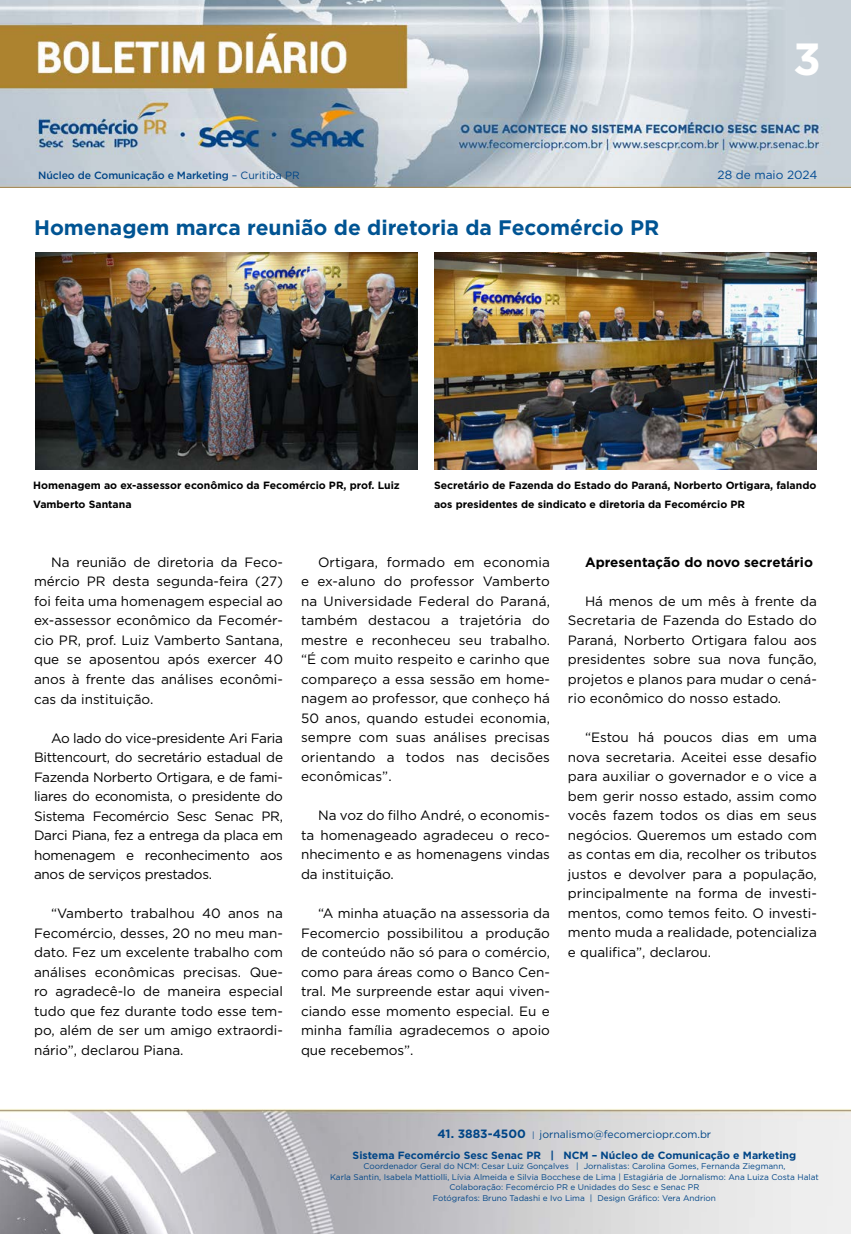
<style>
.page{position:relative;width:851px;height:1234px;background:#fff}
.page>*{position:absolute;margin:0;border:0;box-sizing:border-box;transform-origin:0 0}
.t1{font:700 45px "Gotham";color:#fff}
.t2{font:700 21px "Gotham";color:#005493}
.t3{font:13.5px/19.5px "Gotham";color:#000;text-align:justify}
.t4{font:700 13.5px "Gotham";color:#000}
.t5{font:11.85px "Gotham";color:#004a93}
.t6{font:700 10.5px/19.5px "Gotham";color:#000}
.t7{font:700 10.5px/21px "Gotham";color:#004587;text-align:center}
.t8{font:500 10.5px "Gotham";letter-spacing:-.01em;color:#004587}
.t9{font:8.25px/10.5px "Gotham";color:#004587;text-align:center}
.s1{font-weight:400}
.s2{font-size:12px}
.s3{font-weight:400;font-size:8.25px}
</style>
<div class="page">
<img style="left:0;top:0;width:850px;height:188px">
<img style="left:0;top:1109px;width:850px;height:124px">
<img style="left:36px;top:252px;width:381px;height:217px">
<img style="left:435px;top:252px;width:381px;height:217px">
<h1 class="t1" style="left:793px;top:29px;width:29px">3</h1>
<p class="t8" style="left:38px;top:168px;width:263px">Núcleo de Comunicação e Marketing <span class="s1">– Curitiba PR</span></p>
<p class="t5" style="left:717px;top:167px;width:101px">28 de maio 2024</p>
<h2 class="t2" style="left:34px;top:214px;width:626px">Homenagem marca reunião de diretoria da Fecomércio PR</h2>
<p class="t6" style="left:33px;top:475px;width:368px">Homenagem ao ex-assessor econômico da Fecomércio PR, prof. Luiz<br>Vamberto Santana</p>
<p class="t6" style="left:434px;top:475px;width:384px">Secretário de Fazenda do Estado do Paraná, Norberto Ortigara, falando aos presidentes de sindicato e diretoria da Fecomércio PR</p>
<p class="t3" style="left:34px;top:552px;width:250px;text-indent:17px">Na reunião de diretoria da Feco&shy;mércio PR desta segunda-feira (27) foi feita uma homenagem especial ao ex-assessor econômico da Fecomér&shy;cio PR, prof. Luiz Vamberto Santana, que se aposentou após exercer 40 anos à frente das análises econômi&shy;cas da instituição.</p>
<p class="t3" style="left:34px;top:727px;width:250px;text-indent:17px">Ao lado do vice-presidente Ari Faria Bittencourt, do secretário estadual de Fazenda Norberto Ortigara, e de fami&shy;liares do economista, o presidente do Sistema Fecomércio Sesc Senac PR, Darci Piana, fez a entrega da placa em homenagem e reconhecimento aos anos de serviços prestados.</p>
<p class="t3" style="left:34px;top:903px;width:250px;text-indent:17px">“Vamberto trabalhou 40 anos na Fecomércio, desses, 20 no meu man&shy;dato. Fez um excelente trabalho com análises econômicas precisas. Que&shy;ro agradecê-lo de maneira especial tudo que fez durante todo esse tem&shy;po, além de ser um amigo extraordi&shy;nário”, declarou Piana.</p>
<p class="t3" style="left:301px;top:552px;width:250px;text-indent:17px">Ortigara, formado em economia e ex-aluno do professor Vamberto na Universidade Federal do Paraná, também destacou a trajetória do mestre e reconheceu seu trabalho. “É com muito respeito e carinho que compareço a essa sessão em home&shy;nagem ao professor, que conheço há 50 anos, quando estudei economia, sempre com suas análises precisas orientando a todos nas decisões econômicas”.</p>
<p class="t3" style="left:301px;top:805px;width:250px;text-indent:17px">Na voz do filho André, o economis&shy;ta homenageado agradeceu o reco&shy;nhecimento e as homenagens vindas da instituição.</p>
<p class="t3" style="left:301px;top:903px;width:250px;text-indent:17px">“A minha atuação na assessoria da Fecomercio possibilitou a produção de conteúdo não só para o comércio, como para áreas como o Banco Cen&shy;tral. Me surpreende estar aqui viven&shy;ciando esse momento especial. Eu e minha família agradecemos o apoio que recebemos”.</p>
<p class="t4" style="left:585px;top:553px;width:229px">Apresentação do novo secretário</p>
<p class="t3" style="left:568px;top:590px;width:250px;text-indent:17px">Há menos de um mês à frente da Secretaria de Fazenda do Estado do Paraná, Norberto Ortigara falou aos presidentes sobre sua nova função, projetos e planos para mudar o cená&shy;rio econômico do nosso estado.</p>
<p class="t3" style="left:568px;top:727px;width:250px;text-indent:17px">“Estou há poucos dias em uma nova secretaria. Aceitei esse desafio para auxiliar o governador e o vice a bem gerir nosso estado, assim como vocês fazem todos os dias em seus negócios. Queremos um estado com as contas em dia, recolher os tributos justos e devolver para a população, principalmente na forma de investi&shy;mentos, como temos feito. O investi&shy;mento muda a realidade, potencializa e qualifica”, declarou.</p>
<p class="t7" style="left:352px;top:1122px;width:445px"><span class="s2">41. 3883-4500</span> <span class="s3">|</span> <span class="s1">jornalismo@fecomerciopr.com.br<br></span>Sistema Fecomércio Sesc Senac PR | NCM – Núcleo de Comunicação e Marketing</p>
<p class="t9" style="left:330px;top:1160px;width:490px">Coordenador Geral do NCM: Cesar Luiz Gonçalves | Jornalistas: Carolina Gomes, Fernanda Ziegmann,<br>Karla Santin, Isabela Mattiolli, Lívia Almeida e Silvia Bocchese de Lima | Estagiária de Jornalismo: Ana Luiza Costa Halat Colaboração: Fecomércio PR e Unidades do Sesc e Senac PR<br>Fotógrafos: Bruno Tadashi e Ivo Lima | Design Gráfico: Vera Andrion</p>
</div>
